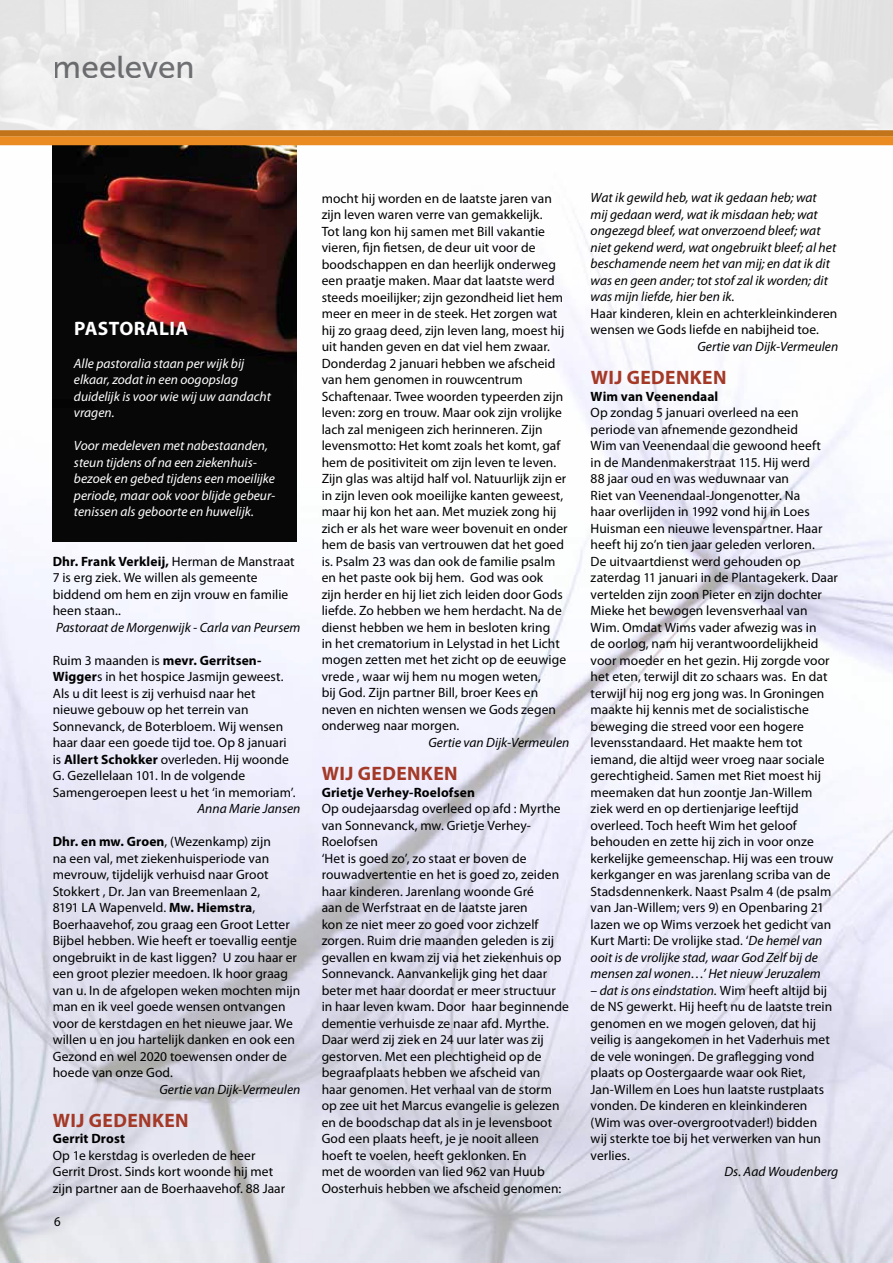
<style>
.page{position:relative;width:893px;height:1263px;background:#fff}
.page>*{position:absolute;margin:0;border:0;box-sizing:border-box;transform-origin:0 0}
.t1{font:31.5px "Museo Sans 500";color:#77787b}
.t2{font:700 19.5px "Myriad Pro";letter-spacing:.02em;color:#a43927}
.t3{font:700 19.5px "Myriad Pro";letter-spacing:.02em;color:#fff}
.t4{font:13.5px/16.5px "Myriad Pro";letter-spacing:.005em;color:#000}
.t5{font:italic 13.5px/16.5px "Myriad Pro";letter-spacing:.005em;color:#000}
.t6{font:italic 13.5px/16.5px "Myriad Pro";color:#fff}
.t7{font:700 13.5px "Myriad Pro";letter-spacing:.01em;color:#000}
.t8{font:13.5px "Myriad Pro";letter-spacing:.005em;color:#000;scale:.95 1}
.s1{font-weight:700}
.s2{font-style:italic}
</style>
<div class="page">
<img style="left:0;top:145px;width:893px;height:1118px">
<img style="left:53px;top:145px;width:243px;height:396px">
<div style="left:0;top:136px;width:893px;height:9px;background:#eb8c23"></div>
<div style="left:0;top:130px;width:893px;height:6px;background:#c2741b"></div>
<h1 class="t1" style="left:53px;top:50px;width:143px">meeleven</h1>
<h2 class="t3" style="left:74px;top:315px;width:115px">Pastoralia</h2>
<p class="t6" style="left:74px;top:355px;width:198px">Alle pastoralia staan per wijk bij elkaar, zodat in een oogopslag duidelijk is voor wie wij uw aandacht vragen.</p>
<p class="t6" style="left:74px;top:437px;width:203px">Voor medeleven met nabestaanden, steun tijdens of na een ziekenhuis&shy;bezoek en gebed tijdens een moeilijke periode, maar ook voor blijde gebeur&shy;tenissen als geboorte en huwelijk.</p>
<p class="t4" style="left:53px;top:552px;width:243px"><span class="s1">Dhr. Frank Verkleij,</span> Herman de Manstraat<br>7 is erg ziek. We willen als gemeente biddend om hem en zijn vrouw en familie heen staan..</p>
<p class="t5" style="left:56px;top:618px;width:246px">Pastoraat de Morgenwijk - Carla van Peursem</p>
<p class="t4" style="left:53px;top:651px;width:244px">Ruim 3 maanden is <span class="s1">mevr. Gerritsen-Wigger</span>s in het hospice Jasmijn geweest.<br>Als u dit leest is zij verhuisd naar het nieuwe gebouw op het terrein van Sonnevanck, de Boterbloem. Wij wensen haar daar een goede tijd toe. Op 8 januari is <span class="s1">Allert Schokker</span> overleden. Hij woonde G. Gezellelaan 101. In de volgende Samengeroepen leest u het ‘in memoriam’.</p>
<p class="t5" style="left:198px;top:800px;width:104px">Anna Marie Jansen</p>
<p class="t4" style="left:53px;top:833px;width:249px"><span class="s1">Dhr. en mw. Groen</span>, (Wezenkamp) zijn<br>na een val, met ziekenhuisperiode van mevrouw, tijdelijk verhuisd naar Groot Stokkert , Dr. Jan van Breemenlaan 2,<br>8191 LA Wapenveld. <span class="s1">Mw. Hiemstra</span>, Boerhaavehof, zou graag een Groot Letter Bijbel hebben. Wie heeft er toevallig eentje ongebruikt in de kast liggen? U zou haar er een groot plezier meedoen. Ik hoor graag van u. In de afgelopen weken mochten mijn man en ik veel goede wensen ontvangen voor de kerstdagen en het nieuwe jaar. We willen u en jou hartelijk danken en ook een Gezond en wel 2020 toewensen onder de hoede van onze God.</p>
<p class="t5" style="left:159px;top:1080px;width:142px">Gertie van Dijk-Vermeulen</p>
<h2 class="t2" style="left:53px;top:1107px;width:49px">Wij gede</h2>
<h2 class="t2" style="left:138px;top:1107px;width:52px">nken</h2>
<p class="t7" style="left:53px;top:1130px;width:74px">Gerrit Drost</p>
<p class="t4" style="left:53px;top:1147px;width:234px">Op 1e kerstdag is overleden de heer<br>Gerrit Drost. Sinds kort woonde hij met zijn partner aan de Boerhaavehof. 88 Jaar</p>
<p class="t8" style="left:54px;top:1213px;width:8px">6</p>
<p class="t4" style="left:322px;top:190px;width:247px">mocht hij worden en de laatste jaren van zijn leven waren verre van gemakkelijk.<br>Tot lang kon hij samen met Bill vakantie vieren, fijn fietsen, de deur uit voor de boodschappen en dan heerlijk onderweg een praatje maken. Maar dat laatste werd steeds moeilijker; zijn gezondheid liet hem meer en meer in de steek. Het zorgen wat hij zo graag deed, zijn leven lang, moest hij uit handen geven en dat viel hem zwaar.<br>Donderdag 2 januari hebben we afscheid van hem genomen in rouwcentrum Schaftenaar. Twee woorden typeerden zijn leven: zorg en trouw. Maar ook zijn vrolijke lach zal menigeen zich herinneren. Zijn levensmotto: Het komt zoals het komt, gaf hem de positiviteit om zijn leven te leven.<br>Zijn glas was altijd half vol. Natuurlijk zijn er in zijn leven ook moeilijke kanten geweest, maar hij kon het aan. Met muziek zong hij zich er als het ware weer bovenuit en onder hem de basis van vertrouwen dat het goed is. Psalm 23 was dan ook de familie psalm en het paste ook bij hem. God was ook<br>zijn herder en hij liet zich leiden door Gods liefde. Zo hebben we hem herdacht. Na de dienst hebben we hem in besloten kring<br>in het crematorium in Lelystad in het Licht mogen zetten met het zicht op de eeuwige vrede , waar wij hem nu mogen weten,<br>bij God. Zijn partner Bill, broer Kees en neven en nichten wensen we Gods zegen onderweg naar morgen.</p>
<p class="t5" style="left:428px;top:734px;width:142px">Gertie van Dijk-Vermeulen</p>
<h2 class="t2" style="left:322px;top:761px;width:49px">Wij gede</h2>
<h2 class="t2" style="left:407px;top:761px;width:52px">nken</h2>
<p class="t7" style="left:322px;top:783px;width:155px">Grietje Verhey-Roelofsen</p>
<p class="t4" style="left:322px;top:800px;width:249px">Op oudejaarsdag overleed op afd : Myrthe van Sonnevanck, mw. Grietje Verhey-Roelofsen<br>‘Het is goed zo’, zo staat er boven de rouwadvertentie en het is goed zo, zeiden haar kinderen. Jarenlang woonde Gré<br>aan de Werfstraat en de laatste jaren<br>kon ze niet meer zo goed voor zichzelf zorgen. Ruim drie maanden geleden is zij gevallen en kwam zij via het ziekenhuis op Sonnevanck. Aanvankelijk ging het daar beter met haar doordat er meer structuur in haar leven kwam. Door haar beginnende dementie verhuisde ze naar afd. Myrthe.<br>Daar werd zij ziek en 24 uur later was zij gestorven. Met een plechtigheid op de begraafplaats hebben we afscheid van<br>haar genomen. Het verhaal van de storm op zee uit het Marcus evangelie is gelezen en de boodschap dat als in je levensboot God een plaats heeft, je je nooit alleen hoeft te voelen, heeft geklonken. En<br>met de woorden van lied 962 van Huub Oosterhuis hebben we afscheid genomen:</p>
<p class="t5" style="left:591px;top:189px;width:247px">Wat ik gewild heb, wat ik gedaan heb; wat mij gedaan werd, wat ik misdaan heb; wat ongezegd bleef, wat onverzoend bleef; wat niet gekend werd, wat ongebruikt bleef; al het beschamende neem het van mij; en dat ik dit was en geen ander; tot stof zal ik worden; dit was mijn liefde, hier ben ik.</p>
<p class="t4" style="left:591px;top:305px;width:248px">Haar kinderen, klein en achterkleinkinderen wensen we Gods liefde en nabijheid toe.</p>
<p class="t5" style="left:697px;top:338px;width:142px">Gertie van Dijk-Vermeulen</p>
<h2 class="t2" style="left:591px;top:365px;width:49px">Wij gede</h2>
<h2 class="t2" style="left:676px;top:365px;width:52px">nken</h2>
<p class="t7" style="left:591px;top:387px;width:129px">Wim van Veenendaal</p>
<p class="t4" style="left:591px;top:404px;width:249px">Op zondag 5 januari overleed na een periode van afnemende gezondheid<br>Wim van Veenendaal die gewoond heeft<br>in de Mandenmakerstraat 115. Hij werd<br>88 jaar oud en was weduwnaar van<br>Riet van Veenendaal-Jongenotter. Na<br>haar overlijden in 1992 vond hij in Loes Huisman een nieuwe levenspartner. Haar heeft hij zo’n tien jaar geleden verloren.<br>De uitvaartdienst werd gehouden op zaterdag 11 januari in de Plantagekerk. Daar vertelden zijn zoon Pieter en zijn dochter Mieke het bewogen levensverhaal van Wim. Omdat Wims vader afwezig was in<br>de oorlog, nam hij verantwoordelijkheid voor moeder en het gezin. Hij zorgde voor het eten, terwijl dit zo schaars was. En dat terwijl hij nog erg jong was. In Groningen maakte hij kennis met de socialistische beweging die streed voor een hogere levensstandaard. Het maakte hem tot iemand, die altijd weer vroeg naar sociale gerechtigheid. Samen met Riet moest hij meemaken dat hun zoontje Jan-Willem ziek werd en op dertienjarige leeftijd overleed. Toch heeft Wim het geloof behouden en zette hij zich in voor onze kerkelijke gemeenschap. Hij was een trouw kerkganger en was jarenlang scriba van de Stadsdennenkerk. Naast Psalm 4 (de psalm van Jan-Willem; vers 9) en Openbaring 21 lazen we op Wims verzoek het gedicht van Kurt Marti: De vrolijke stad. ‘<span class="s2">De hemel van ooit is de vrolijke stad, waar God Zelf bij de mensen zal wonen…’ Het nieuw Jeruzalem</span></p>
<p class="t4" style="left:591px;top:981px;width:243px"><span class="s2">– dat is ons eindstation.</span> Wim heeft altijd bij de NS gewerkt. Hij heeft nu de laatste trein genomen en we mogen geloven, dat hij veilig is aangekomen in het Vaderhuis met de vele woningen. De graflegging vond plaats op Oostergaarde waar ook Riet, Jan-Willem en Loes hun laatste rustplaats vonden. De kinderen en kleinkinderen (Wim was over-overgrootvader!) bidden wij sterkte toe bij het verwerken van hun verlies.</p>
<p class="t5" style="left:724px;top:1163px;width:115px">Ds. Aad Woudenberg</p>
</div>
